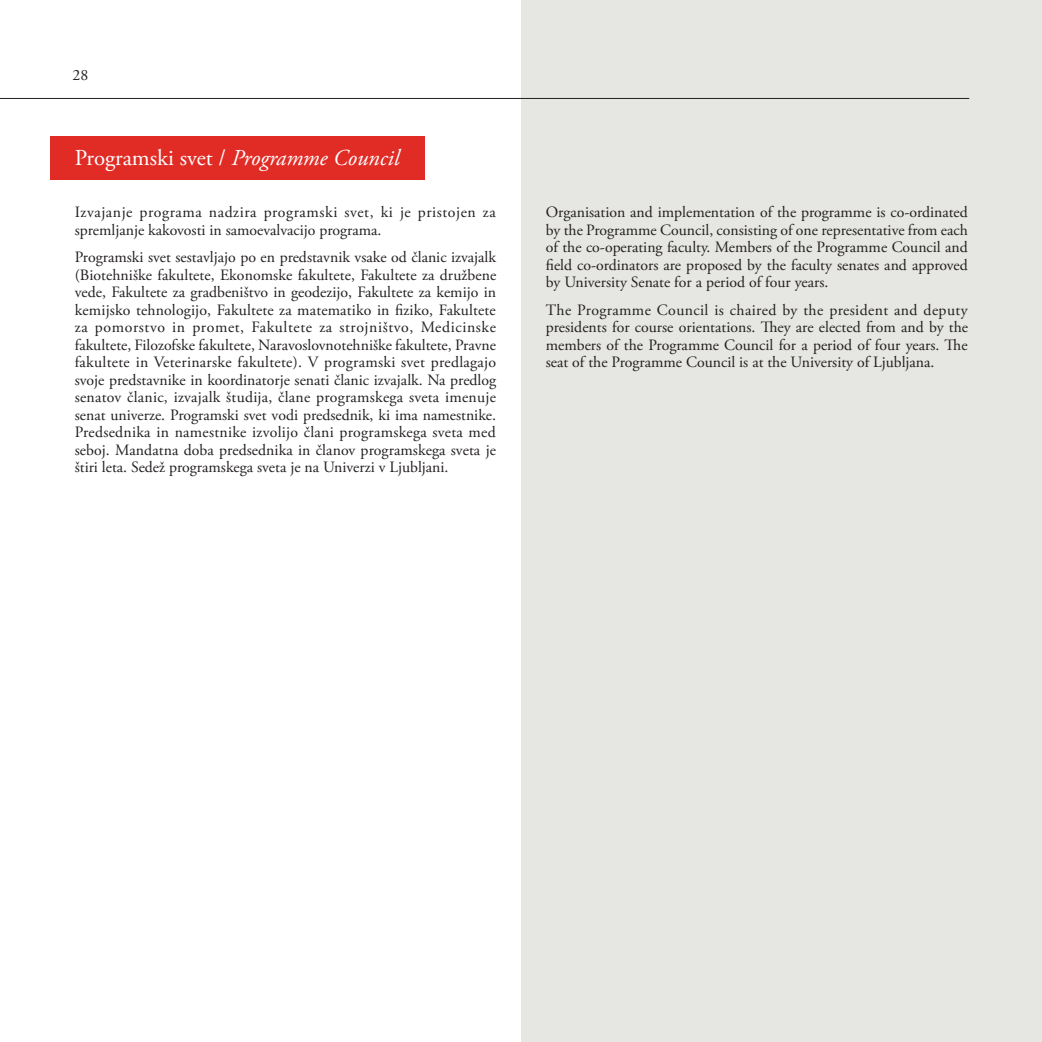
<style>
.page{position:relative;width:1042px;height:1042px;background:#fff}
.page>*{position:absolute;margin:0;border:0;box-sizing:border-box;transform-origin:0 0}
.t1{font:italic 22.75px "Adobe Garamond Pro";color:#fff}
.t2{font:15.75px/17.5px "Adobe Garamond Pro";color:#231f20;text-align:justify}
.t3{font:15.75px/17.5px "Adobe Garamond Pro";letter-spacing:.03em;color:#231f20}
.s1{font-style:normal}
</style>
<div class="page">
<div style="left:521px;top:0;width:521px;height:1042px;background:#e6e6e2"></div>
<hr style="left:0;top:98px;width:969px;height:1px;background:#231f20">
<div style="left:50px;top:136px;width:374px;height:44px;background:#e12c26"></div>
<p class="t2" style="left:72px;top:67px;width:17px">28</p>
<h1 class="t1" style="left:75px;top:144px;width:326px"><span class="s1">Programski svet /</span> Programme Council</h1>
<p class="t3" style="left:75px;top:204px;width:422px">Izvajanje programa nadzira programski svet, ki je pristojen za spremljanje kakovosti in samoevalvacijo programa.</p>
<p class="t2" style="left:75px;top:249px;width:423px">Programski svet sestavljajo po en predstavnik vsake od članic izvajalk (Biotehniške fakultete, Ekonomske fakultete, Fakultete za družbene vede, Fakultete za gradbeništvo in geodezijo, Fakultete za kemijo in kemijsko tehnologijo, Fakultete za matematiko in fiziko, Fakultete za pomorstvo in promet, Fakultete za strojništvo, Medicinske fakultete, Filozofske fakultete, Naravoslovnotehniške fakultete, Pravne fakultete in Veterinarske fakultete). V programski svet predlagajo svoje predstavnike in koordinatorje senati članic izvajalk. Na predlog senatov članic, izvajalk študija, člane programskega sveta imenuje senat univerze. Programski svet vodi predsednik, ki ima namestnike.<br>Predsednika in namestnike izvolijo člani programskega sveta med seboj. Mandatna doba predsednika in članov programskega sveta je štiri leta. Sedež programskega sveta je na Univerzi v Ljubljani.</p>
<p class="t2" style="left:546px;top:204px;width:424px">Organisation and implementation of the programme is co-ordinated by the Programme Council, consisting of one representative from each of the co-operating faculty. Members of the Programme Council and field co-ordinators are proposed by the faculty senates and approved by University Senate for a period of four years.</p>
<p class="t2" style="left:546px;top:301px;width:424px">The Programme Council is chaired by the president and deputy presidents for course orientations. They are elected from and by the members of the Programme Council for a period of four years. The seat of the Programme Council is at the University of Ljubljana.</p>
</div>
